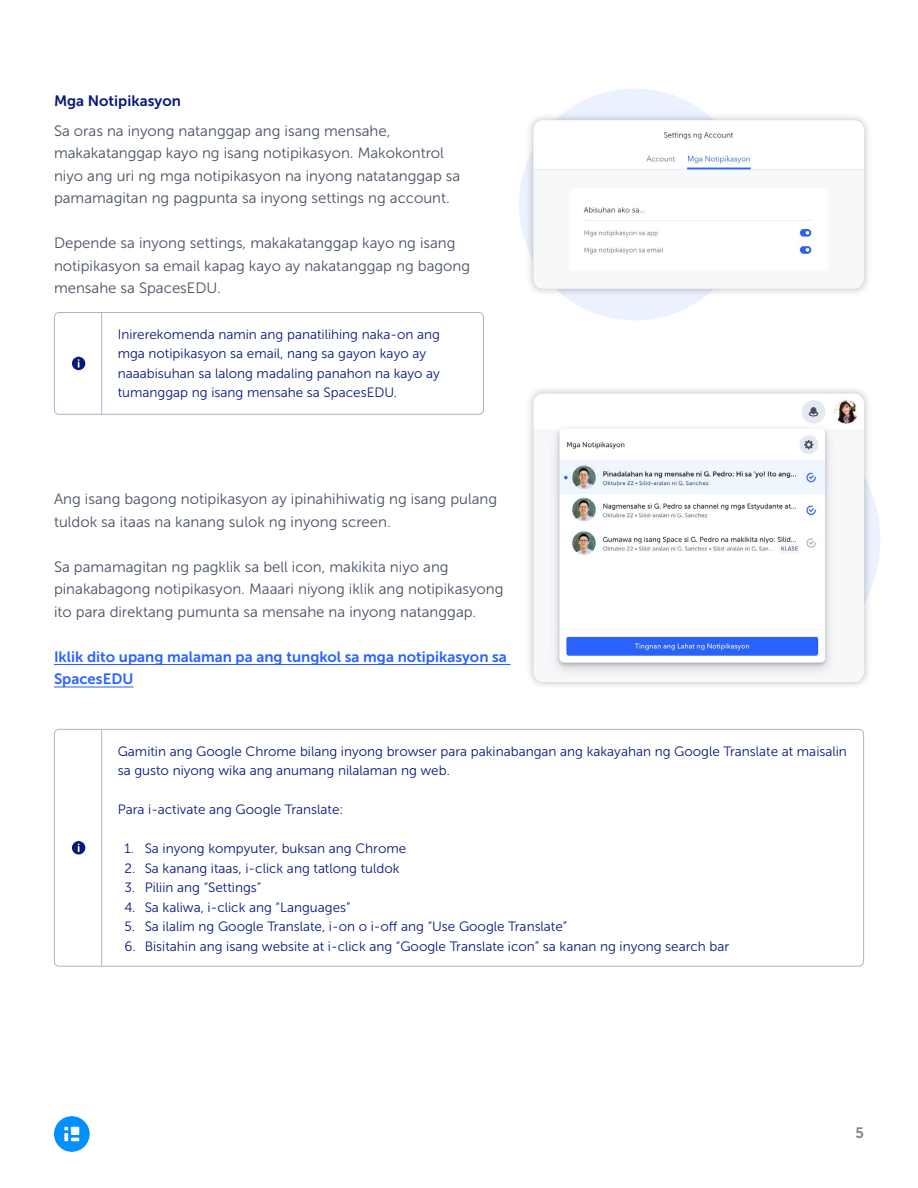
<style>
.page{position:relative;width:918px;height:1188px;background:#fff}
.page>*{position:absolute;margin:0;border:0;box-sizing:border-box;transform-origin:0 0}
.t1{font:15px/22.5px "Museo Sans 300";color:#485163}
.t2{font:15px/22.5px "Museo Sans 700";color:#2962ff}
.t3{font:15px "Museo Sans 700";color:#08197a}
.t4{font:15px "Museo Sans 700";color:#7f8592}
.t5{font:13.5px/19.5px "Museo Sans 300";color:#08197a}
</style>
<div class="page">
<div style="left:54px;top:1116px;width:36px;height:36px;background:#0091ff;border-radius:50%"></div>
<svg style="left:64px;top:1127px;width:15px;height:14px"></svg>
<div style="left:54px;top:729px;width:810px;height:238px;border:1px solid #aab7cb;border-radius:5px"></div>
<hr style="left:54px;top:664px;width:457px;height:1px;background:#2962ff">
<hr style="left:54px;top:687px;width:79px;height:1px;background:#2962ff">
<div style="left:519px;top:89px;width:232px;height:231px;background:#ecf1ff;border-radius:50%"></div>
<div style="left:525px;top:112px;width:347px;height:185px;background:#000;opacity:.25"></div>
<img style="left:533px;top:120px;width:331px;height:169px">
<div style="left:525px;top:385px;width:347px;height:306px;background:#000;opacity:.25"></div>
<img style="left:533px;top:393px;width:331px;height:289px">
<div style="left:54px;top:312px;width:430px;height:103px;border:1px solid #aab7cb;border-radius:5px"></div>
<hr style="left:101px;top:312px;width:1px;height:103px;background:#aab7cb">
<svg style="left:72px;top:357px;width:13px;height:13px"></svg>
<hr style="left:101px;top:729px;width:1px;height:238px;background:#aab7cb">
<svg style="left:72px;top:841px;width:13px;height:14px"></svg>
<p class="t3" style="left:54px;top:92px;width:128px">Mga Notipikasyon</p>
<p class="t1" style="left:54px;top:120px;width:408px">Sa oras na inyong natanggap ang isang mensahe, makakatanggap kayo ng isang notipikasyon. Makokontrol niyo ang uri ng mga notipikasyon na inyong natatanggap sa pamamagitan ng pagpunta sa inyong settings ng account.</p>
<p class="t1" style="left:54px;top:232px;width:418px">Depende sa inyong settings, makakatanggap kayo ng isang notipikasyon sa email kapag kayo ay nakatanggap ng bagong mensahe sa SpacesEDU.</p>
<p class="t5" style="left:118px;top:325px;width:324px">Inirerekomenda namin ang panatilihing naka-on ang mga notipikasyon sa email, nang sa gayon kayo ay naaabisuhan sa lalong madaling panahon na kayo ay tumanggap ng isang mensahe sa SpacesEDU.</p>
<p class="t1" style="left:54px;top:488px;width:445px">Ang isang bagong notipikasyon ay ipinahihiwatig ng isang pulang tuldok sa itaas na kanang sulok ng inyong screen.</p>
<p class="t1" style="left:54px;top:555px;width:451px">Sa pamamagitan ng pagklik sa bell icon, makikita niyo ang pinakabagong notipikasyon. Maaari niyong iklik ang notipikasyong ito para direktang pumunta sa mensahe na inyong natanggap.</p>
<p class="t2" style="left:54px;top:645px;width:454px">Iklik dito upang malaman pa ang tungkol sa mga notipikasyon sa<br>SpacesEDU</p>
<p class="t5" style="left:118px;top:741px;width:731px">Gamitin ang Google Chrome bilang inyong browser para pakinabangan ang kakayahan ng Google Translate at maisalin sa gusto niyong wika ang anumang nilalaman ng web.</p>
<p class="t5" style="left:118px;top:800px;width:227px">Para i-activate ang Google Translate:</p>
<p class="t5" style="left:124px;top:839px;width:283px">1. Sa inyong kompyuter, buksan ang Chrome</p>
<p class="t5" style="left:124px;top:858px;width:277px">2. Sa kanang itaas, i-click ang tatlong tuldok</p>
<p class="t5" style="left:124px;top:878px;width:138px">3. Piliin ang “Settings”</p>
<p class="t5" style="left:124px;top:897px;width:228px">4. Sa kaliwa, i-click ang “Languages”</p>
<p class="t5" style="left:124px;top:917px;width:444px">5. Sa ilalim ng Google Translate, i-on o i-off ang “Use Google Translate”</p>
<p class="t5" style="left:124px;top:936px;width:606px">6. Bisitahin ang isang website at i-click ang “Google Translate icon” sa kanan ng inyong search bar</p>
<p class="t4" style="left:855px;top:1124px;width:10px">5</p>
</div>
